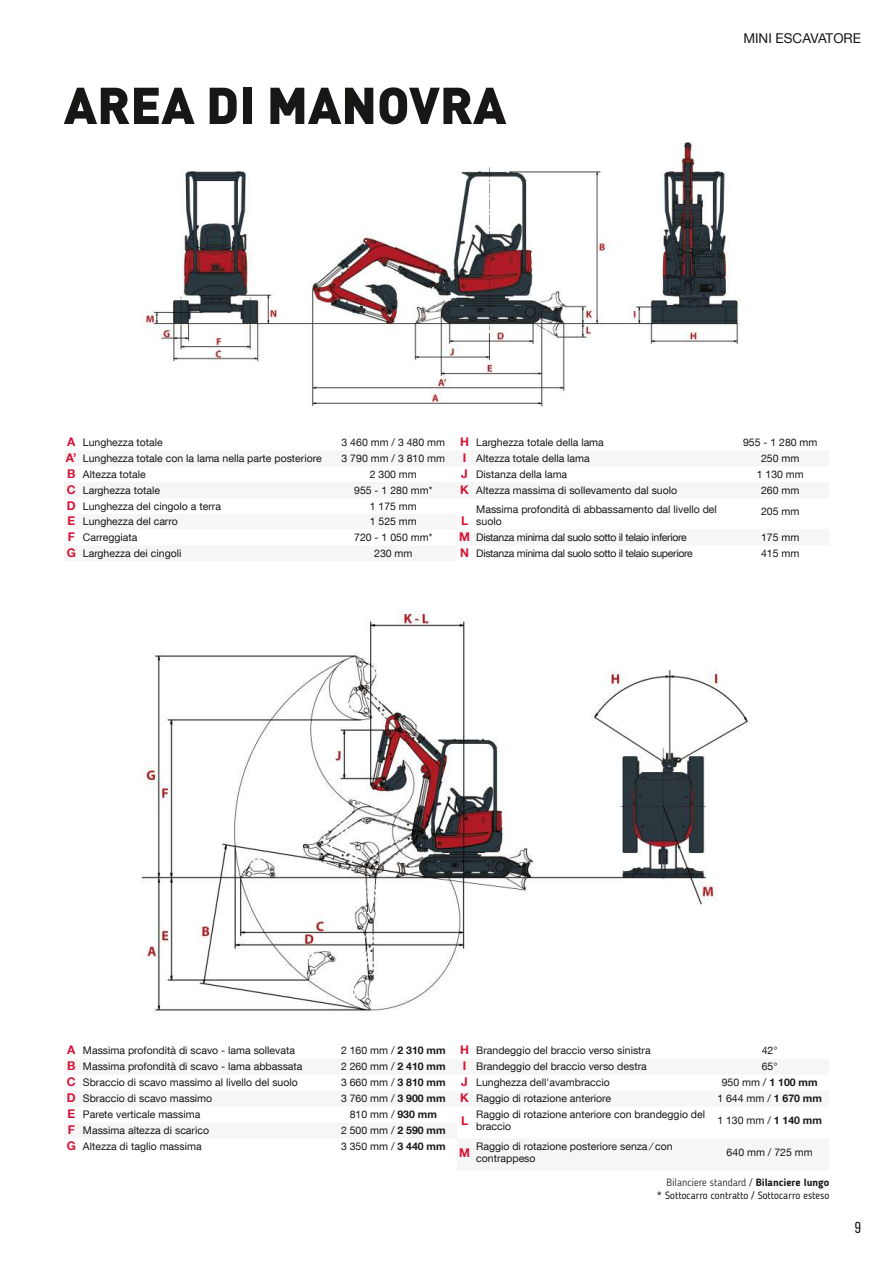
<style>
.page{position:relative;width:893px;height:1263px;background:#fff}
.page>*{position:absolute;margin:0;border:0;box-sizing:border-box;transform-origin:0 0}
.t1{font:900 51px "DINOT";color:#181716}
.t2{font:15.9px "Bebas Neue";color:#181716}
.t3{font:13.5px "Helvetica Neue LT Com";color:#181716}
.t4{font:700 12px "Helvetica Neue LT Com";color:#d61136}
.t5{font:10.5px/12.6px "Helvetica Neue LT Com";color:#181716}
.t6{font:10.5px "Helvetica Neue LT Com";letter-spacing:-.03em;color:#181716}
.t7{font:10.5px/13.5px "Blogger Sans";color:#181716;text-align:right}
.s1{font-weight:700;font-size:12px;color:#d61136}
.s2{font-weight:700}
.s3{font-weight:300}
</style>
<div class="page">
<img style="left:142px;top:142px;width:599px;height:266px">
<img style="left:141px;top:611px;width:611px;height:403px">
<h1 class="t1" style="left:64px;top:71px;width:444px">AREA DI MANOVRA</h1>
<p class="t3" style="left:743px;top:29px;width:119px">MINI ESCAVATORE</p>
<p class="t5" style="left:67px;top:436px;width:97px"><span class="s1">A</span> Lunghezza totale</p>
<p class="t5" style="left:342px;top:436px;width:105px">3 460 mm / 3 480 mm</p>
<p class="t5" style="left:460px;top:436px;width:145px"><span class="s1">H</span> Larghezza totale della lama</p>
<p class="t5" style="left:743px;top:436px;width:76px">955 - 1 280 mm</p>
<p class="t5" style="left:66px;top:451px;width:257px"><span class="s1">A’</span> Lunghezza totale con la lama nella parte posteriore</p>
<p class="t5" style="left:342px;top:451px;width:105px">3 790 mm / 3 810 mm</p>
<p class="t5" style="left:463px;top:451px;width:128px"><span class="s1">I</span> Altezza totale della lama</p>
<p class="t5" style="left:761px;top:451px;width:40px">250 mm</p>
<p class="t5" style="left:67px;top:467px;width:80px"><span class="s1">B</span> Altezza totale</p>
<p class="t5" style="left:370px;top:467px;width:49px">2 300 mm</p>
<p class="t5" style="left:461px;top:467px;width:108px"><span class="s1">J</span> Distanza della lama</p>
<p class="t5" style="left:757px;top:467px;width:49px">1 130 mm</p>
<p class="t5" style="left:67px;top:483px;width:95px"><span class="s1">C</span> Larghezza totale</p>
<p class="t5" style="left:354px;top:483px;width:80px">955 - 1 280 mm*</p>
<p class="t5" style="left:460px;top:483px;width:218px"><span class="s1">K</span> Altezza massima di sollevamento dal suolo</p>
<p class="t5" style="left:761px;top:483px;width:40px">260 mm</p>
<p class="t5" style="left:67px;top:499px;width:156px"><span class="s1">D</span> Lunghezza del cingolo a terra</p>
<p class="t5" style="left:370px;top:499px;width:49px">1 175 mm</p>
<p class="t4" style="left:461px;top:513px;width:9px">L</p>
<p class="t5" style="left:476px;top:502px;width:242px">Massima profondità di abbassamento dal livello del suolo</p>
<p class="t5" style="left:761px;top:505px;width:40px">205 mm</p>
<p class="t5" style="left:67px;top:515px;width:112px"><span class="s1">E</span> Lunghezza del carro</p>
<p class="t5" style="left:370px;top:515px;width:49px">1 525 mm</p>
<p class="t5" style="left:68px;top:531px;width:71px"><span class="s1">F</span> Carreggiata</p>
<p class="t5" style="left:354px;top:531px;width:80px">720 - 1 050 mm*</p>
<p class="t6" style="left:459px;top:531px;width:229px"><span class="s1">M</span> Distanza minima dal suolo sotto il telaio inferiore</p>
<p class="t5" style="left:761px;top:531px;width:40px">175 mm</p>
<p class="t5" style="left:67px;top:547px;width:116px"><span class="s1">G</span> Larghezza dei cingoli</p>
<p class="t5" style="left:374px;top:547px;width:40px">230 mm</p>
<p class="t6" style="left:460px;top:547px;width:234px"><span class="s1">N</span> Distanza minima dal suolo sotto il telaio superiore</p>
<p class="t5" style="left:761px;top:547px;width:40px">415 mm</p>
<p class="t5" style="left:67px;top:1044px;width:229px"><span class="s1">A</span> Massima profondità di scavo - lama sollevata</p>
<p class="t5" style="left:341px;top:1044px;width:311px">2 160 mm / <span class="s2">2 310 mm</span> <span class="s1">H</span> Brandeggio del braccio verso sinistra</p>
<p class="t5" style="left:762px;top:1044px;width:17px">42°</p>
<p class="t5" style="left:67px;top:1060px;width:237px"><span class="s1">B</span> Massima profondità di scavo - lama abbassata</p>
<p class="t5" style="left:341px;top:1060px;width:106px">2 260 mm / <span class="s2">2 410 mm</span></p>
<p class="t5" style="left:463px;top:1060px;width:185px"><span class="s1">I</span> Brandeggio del braccio verso destra</p>
<p class="t5" style="left:762px;top:1060px;width:17px">65°</p>
<p class="t5" style="left:67px;top:1076px;width:233px"><span class="s1">C</span> Sbraccio di scavo massimo al livello del suolo</p>
<p class="t5" style="left:341px;top:1076px;width:106px">3 660 mm / <span class="s2">3 810 mm</span></p>
<p class="t5" style="left:461px;top:1076px;width:150px"><span class="s1">J</span> Lunghezza dell'avambraccio</p>
<p class="t5" style="left:722px;top:1076px;width:97px">950 mm / <span class="s2">1 100 mm</span></p>
<p class="t5" style="left:67px;top:1092px;width:147px"><span class="s1">D</span> Sbraccio di scavo massimo</p>
<p class="t5" style="left:341px;top:1092px;width:272px">3 760 mm / <span class="s2">3 900 mm</span> <span class="s1">K</span> Raggio di rotazione anteriore</p>
<p class="t5" style="left:717px;top:1092px;width:106px">1 644 mm / <span class="s2">1 670 mm</span></p>
<p class="t5" style="left:67px;top:1108px;width:135px"><span class="s1">E</span> Parete verticale massima</p>
<p class="t5" style="left:350px;top:1108px;width:89px">810 mm / <span class="s2">930 mm</span></p>
<p class="t4" style="left:461px;top:1113px;width:9px">L</p>
<p class="t5" style="left:476px;top:1107px;width:230px">Raggio di rotazione anteriore con brandeggio del braccio</p>
<p class="t5" style="left:717px;top:1114px;width:106px">1 130 mm / <span class="s2">1 140 mm</span></p>
<p class="t5" style="left:68px;top:1124px;width:143px"><span class="s1">F</span> Massima altezza di scarico</p>
<p class="t5" style="left:341px;top:1124px;width:106px">2 500 mm / <span class="s2">2 590 mm</span></p>
<p class="t5" style="left:67px;top:1140px;width:137px"><span class="s1">G</span> Altezza di taglio massima</p>
<p class="t5" style="left:341px;top:1140px;width:106px">3 350 mm / <span class="s2">3 440 mm</span></p>
<p class="t4" style="left:459px;top:1145px;width:12px">M</p>
<p class="t5" style="left:476px;top:1139px;width:198px">Raggio di rotazione posteriore senza / con contrappeso</p>
<p class="t5" style="left:727px;top:1146px;width:88px">640 mm / 725 mm</p>
<p class="t7" style="left:657px;top:1175px;width:174px"><span class="s3">Bilanciere standard /</span> <span class="s2">Bilanciere lungo<br></span>* Sottocarro contratto / Sottocarro esteso</p>
<h2 class="t2" style="left:855px;top:1219px;width:8px">9</h2>
</div>
